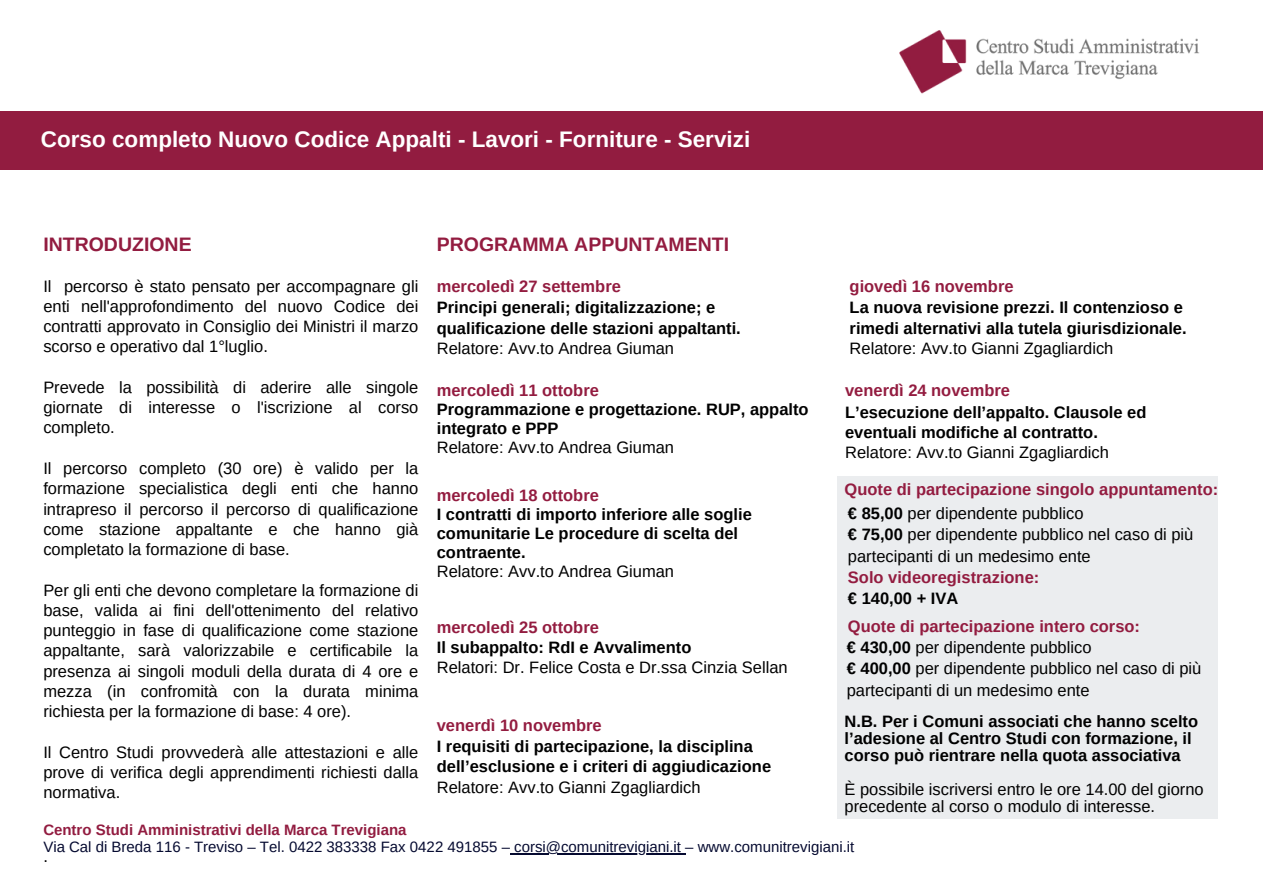
<style>
.page{position:relative;width:1263px;height:894px;background:#fff}
.page>*{position:absolute;margin:0;border:0;box-sizing:border-box;transform-origin:0 0}
.t1{font:700 22.5px "Arimo";color:#fff}
.t2{font:700 19.5px "Arimo";color:#931c40}
.t3{font:700 19.5px "Arimo";color:#921c40}
.t4{font:16.5px/20.2px "Arimo";color:#000;text-align:justify}
.t5{font:700 16.5px/20.2px "Arimo";color:#000}
.t6{font:700 16.5px "Arimo";color:#931c40}
.t7{font:15px "Arimo";color:#050a30}
.t8{font:700 15px "Arimo";color:#921c40}
.s1{font-weight:700}
</style>
<div class="page">
<div style="left:0;top:112px;width:1262px;height:58px;background:#921c40"></div>
<div style="left:837px;top:476px;width:381px;height:342px;background:#ebedef"></div>
<hr style="left:510px;top:852px;width:175px;height:1px;background:#050a30">
<img style="left:899px;top:30px;width:300px;height:64px">
<p class="t1" style="left:41px;top:127px;width:711px">Corso completo Nuovo Codice Appalti - Lavori - Forniture - Servizi</p>
<p class="t3" style="left:43px;top:233px;width:150px">INTRODUZIONE</p>
<p class="t4" style="left:43px;top:276px;width:377px">Il percorso è stato pensato per accompagnare gli enti nell'approfondimento del nuovo Codice dei contratti approvato in Consiglio dei Ministri il marzo scorso e operativo dal 1°luglio.</p>
<p class="t4" style="left:43px;top:377px;width:377px">Prevede la possibilità di aderire alle singole giornate di interesse o l'iscrizione al corso completo.</p>
<p class="t4" style="left:43px;top:458px;width:377px">Il percorso completo (30 ore) è valido per la formazione specialistica degli enti che hanno intrapreso il percorso il percorso di qualificazione come stazione appaltante e che hanno già completato la formazione di base.</p>
<p class="t4" style="left:43px;top:579px;width:377px">Per gli enti che devono completare la formazione di base, valida ai fini dell'ottenimento del relativo punteggio in fase di qualificazione come stazione appaltante, sarà valorizzabile e certificabile la presenza ai singoli moduli della durata di 4 ore e mezza (in confromità con la durata minima richiesta per la formazione di base: 4 ore).</p>
<p class="t4" style="left:43px;top:741px;width:377px">Il Centro Studi provvederà alle attestazioni e alle prove di verifica degli apprendimenti richiesti dalla normativa.</p>
<p class="t2" style="left:437px;top:233px;width:294px">PROGRAMMA APPUNTAMENTI</p>
<p class="t6" style="left:437px;top:277px;width:186px">mercoledì 27 settembre</p>
<p class="t5" style="left:437px;top:297px;width:306px">Principi generali; digitalizzazione; e qualificazione delle stazioni appaltanti.</p>
<p class="t4" style="left:437px;top:338px;width:239px">Relatore: Avv.to Andrea Giuman</p>
<p class="t6" style="left:437px;top:381px;width:164px">mercoledì 11 ottobre</p>
<p class="t5" style="left:437px;top:400px;width:373px;line-height:19px">Programmazione e progettazione. RUP, appalto integrato e PPP</p>
<p class="t4" style="left:437px;top:437px;width:239px">Relatore: Avv.to Andrea Giuman</p>
<p class="t6" style="left:437px;top:485px;width:164px">mercoledì 18 ottobre</p>
<p class="t5" style="left:437px;top:504px;width:317px;line-height:19px">I contratti di importo inferiore alle soglie comunitarie Le procedure di scelta del contraente.</p>
<p class="t4" style="left:437px;top:561px;width:239px">Relatore: Avv.to Andrea Giuman</p>
<p class="t6" style="left:437px;top:617px;width:164px">mercoledì 25 ottobre</p>
<p class="t5" style="left:437px;top:637px;width:256px">Il subappalto: RdI e Avvalimento</p>
<p class="t4" style="left:437px;top:657px;width:352px">Relatori: Dr. Felice Costa e Dr.ssa Cinzia Sellan</p>
<p class="t6" style="left:437px;top:715px;width:166px">venerdì 10 novembre</p>
<p class="t5" style="left:437px;top:736px;width:336px">I requisiti di partecipazione, la disciplina dell’esclusione e i criteri di aggiudicazione</p>
<p class="t4" style="left:437px;top:776px;width:265px">Relatore: Avv.to Gianni Zgagliardich</p>
<p class="t6" style="left:850px;top:277px;width:165px">giovedì 16 novembre</p>
<p class="t5" style="left:850px;top:297px;width:339px">La nuova revisione prezzi. Il contenzioso e rimedi alternativi alla tutela giurisdizionale.</p>
<p class="t4" style="left:850px;top:338px;width:265px">Relatore: Avv.to Gianni Zgagliardich</p>
<p class="t6" style="left:845px;top:381px;width:166px">venerdì 24 novembre</p>
<p class="t5" style="left:845px;top:402px;width:303px">L’esecuzione dell’appalto. Clausole ed eventuali modifiche al contratto.</p>
<p class="t4" style="left:845px;top:442px;width:265px">Relatore: Avv.to Gianni Zgagliardich</p>
<p class="t6" style="left:844px;top:480px;width:375px">Quote di partecipazione singolo appuntamento:</p>
<p class="t4" style="left:848px;top:502px;width:237px"><span class="s1">€ 85,00</span> per dipendente pubblico</p>
<p class="t4" style="left:848px;top:523px;width:347px;line-height:21.3px"><span class="s1">€ 75,00</span> per dipendente pubblico nel caso di più partecipanti di un medesimo ente</p>
<p class="t6" style="left:848px;top:567px;width:193px">Solo videoregistrazione:</p>
<p class="t5" style="left:848px;top:588px;width:112px">€ 140,00 + IVA</p>
<p class="t6" style="left:848px;top:617px;width:294px">Quote di partecipazione intero corso:</p>
<p class="t4" style="left:847px;top:636px;width:246px"><span class="s1">€ 430,00</span> per dipendente pubblico</p>
<p class="t4" style="left:847px;top:657px;width:356px;line-height:21.3px"><span class="s1">€ 400,00</span> per dipendente pubblico nel caso di più partecipanti di un medesimo ente</p>
<p class="t5" style="left:844px;top:713px;width:355px;line-height:16.8px">N.B. Per i Comuni associati che hanno scelto l’adesione al Centro Studi con formazione, il corso può rientrare nella quota associativa</p>
<p class="t4" style="left:844px;top:780px;width:361px;line-height:16.8px">È possibile iscriversi entro le ore 14.00 del giorno precedente al corso o modulo di interesse.</p>
<p class="t8" style="left:43px;top:821px;width:365px">Centro Studi Amministrativi della Marca Trevigiana</p>
<p class="t7" style="left:43px;top:838px;width:812px">Via Cal di Breda 116 - Treviso – Tel. 0422 383338 Fax 0422 491855 – corsi@comunitrevigiani.it – www.comunitrevigiani.it</p>
<p class="t4" style="left:43px;top:846px;width:6px">.</p>
</div>
